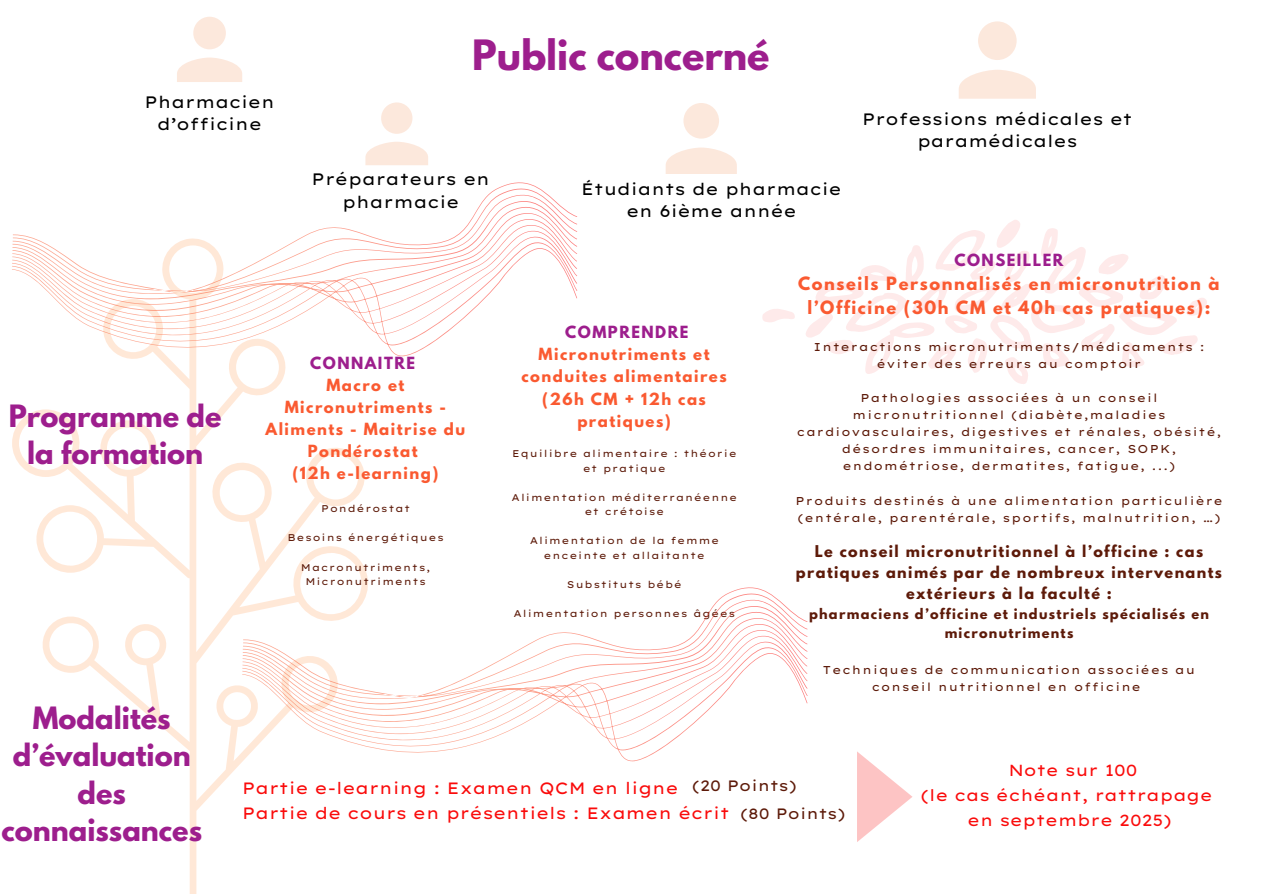
<style>
.page{position:relative;width:1263px;height:894px;background:#fff}
.page>*{position:absolute;margin:0;border:0;box-sizing:border-box;transform-origin:0 0}
.t1{font:700 37.05px "League Spartan";color:#9d1e8d}
.t2{font:700 27.3px/37.2px "League Spartan";color:#9d1e8d;text-align:center}
.t3{font:16.5px/22.5px "Lexend Giga";color:#000;text-align:center}
.t4{font:16.35px "Lexend Giga";color:#fa0b0b}
.t5{font:700 16.2px/23.7px "League Spartan";letter-spacing:.1em;color:#fa5a31;text-align:center}
.t6{font:16.05px "Lexend Giga";color:#fa0b0b}
.t7{font:15px "Lexend Giga";color:#5d1a09}
.t8{font:700 14.85px/21.9px "League Spartan";letter-spacing:.1em;color:#fa5a31;text-align:center}
.t9{font:700 14.85px "League Spartan";letter-spacing:.1em;color:#9d1e8d}
.t10{font:700 14.4px/20.9px "League Spartan";letter-spacing:.1em;color:#5d1a09;text-align:center}
.t11{font:700 12.9px/19px "League Spartan";letter-spacing:.1em;color:#5d1a09;text-align:center}
.t12{font:11.4px/17.1px "Lexend Giga";letter-spacing:.1em;color:#5d1a09;text-align:center}
.t13{font:9.75px/14.5px "Lexend Giga";letter-spacing:.1em;color:#5d1a09;text-align:center}
.s1{color:#9d1e8d}
</style>
<div class="page">
<svg style="left:365px;top:102px;width:63px;height:63px"></svg>
<svg style="left:666px;top:103px;width:70px;height:71px"></svg>
<svg style="left:177px;top:17px;width:65px;height:65px"></svg>
<svg style="left:959px;top:21px;width:77px;height:78px"></svg>
<svg style="left:857px;top:751px;width:55px;height:91px"></svg>
<svg style="left:12px;top:356px;width:356px;height:537px"></svg>
<svg style="left:762px;top:220px;width:445px;height:164px"></svg>
<div style="left:259px;top:249px;width:534px;height:57px;background:#fff"></div>
<svg style="left:242px;top:586px;width:566px;height:175px"></svg>
<svg style="left:12px;top:182px;width:565px;height:174px"></svg>
<p class="t3" style="left:144px;top:90px;width:132px">Pharmacien d’officine</p>
<h5 class="t1" style="left:472px;top:37px;width:299px">Public concerné</h5>
<p class="t3" style="left:312px;top:168px;width:180px">Préparateurs en pharmacie</p>
<p class="t3" style="left:581px;top:177px;width:262px">Étudiants de pharmacie en 6ième année</p>
<p class="t3" style="left:862px;top:107px;width:272px">Professions médicales et paramédicales</p>
<h5 class="t2" style="left:9px;top:401px;width:214px">Programme de la formation</h5>
<h5 class="t2" style="left:1px;top:703px;width:202px">Modalités d’évaluation des connaissances</h5>
<p class="t8" style="left:266px;top:353px;width:201px"><span class="s1">CONNAITRE<br></span>Macro et<br>Micronutriments -<br>Aliments - Maitrise du<br>Pondérostat<br>(12h e-learning)</p>
<p class="t13" style="left:321px;top:501px;width:91px">Pondérostat</p>
<p class="t13" style="left:287px;top:530px;width:158px">Besoins énergétiques</p>
<p class="t13" style="left:301px;top:559px;width:131px">Macronutriments,<br>Micronutriments</p>
<p class="t8" style="left:521px;top:323px;width:207px"><span class="s1">COMPRENDRE<br></span>Micronutriments et conduites alimentaires (26h CM + 12h cas pratiques)</p>
<p class="t13" style="left:512px;top:446px;width:226px">Equilibre alimentaire : théorie et pratique</p>
<h1 class="t13" style="left:512px;top:489px;width:227px">Alimentation méditerranéenne et crétoise</h1>
<h4 class="t13" style="left:530px;top:533px;width:191px">Alimentation de la femme enceinte et allaitante</h4>
<p class="t13" style="left:567px;top:576px;width:116px">Substituts bébé</p>
<p class="t13" style="left:514px;top:605px;width:223px">Alimentation personnes âgées</p>
<h4 class="t9" style="left:954px;top:252px;width:110px">CONSEILLER</h4>
<h4 class="t5" style="left:798px;top:273px;width:423px">Conseils Personnalisés en micronutrition à l’Officine (30h CM et 40h cas pratiques):</h4>
<p class="t12" style="left:813px;top:338px;width:393px">Interactions micronutriments/médicaments : éviter des erreurs au comptoir</p>
<h4 class="t12" style="left:797px;top:389px;width:426px">Pathologies associées à un conseil micronutritionnel (diabète,maladies cardiovasculaires, digestives et rénales, obésité, désordres immunitaires, cancer, SOPK, endométriose, dermatites, fatigue, ...)</h4>
<p class="t12" style="left:795px;top:491px;width:429px;text-align:left">Produits destinés à une alimentation particulière (entérale, parentérale, sportifs, malnutrition, …)</p>
<h4 class="t10" style="left:796px;top:542px;width:428px">Le conseil micronutritionnel à l’officine : cas pratiques animés par de nombreux intervenants extérieurs à la faculté :</h4>
<h4 class="t11" style="left:809px;top:605px;width:401px">pharmaciens d’officine et industriels spécialisés en micronutriments</h4>
<p class="t12" style="left:823px;top:661px;width:374px">Techniques de communication associées au conseil nutritionnel en officine</p>
<h6 class="t4" style="left:242px;top:777px;width:438px">Partie e-learning : Examen QCM en ligne</h6>
<h6 class="t7" style="left:692px;top:776px;width:106px">(20 Points)</h6>
<h6 class="t4" style="left:242px;top:802px;width:489px">Partie de cours en présentiels : Examen écrit</h6>
<h3 class="t7" style="left:740px;top:803px;width:107px">(80 Points)</h3>
<h6 class="t6" style="left:1008px;top:760px;width:131px">Note sur 100</h6>
<h6 class="t6" style="left:921px;top:784px;width:294px">(le cas échéant, rattrapage</h6>
<h6 class="t6" style="left:968px;top:809px;width:206px">en septembre 2025)</h6>
</div>
